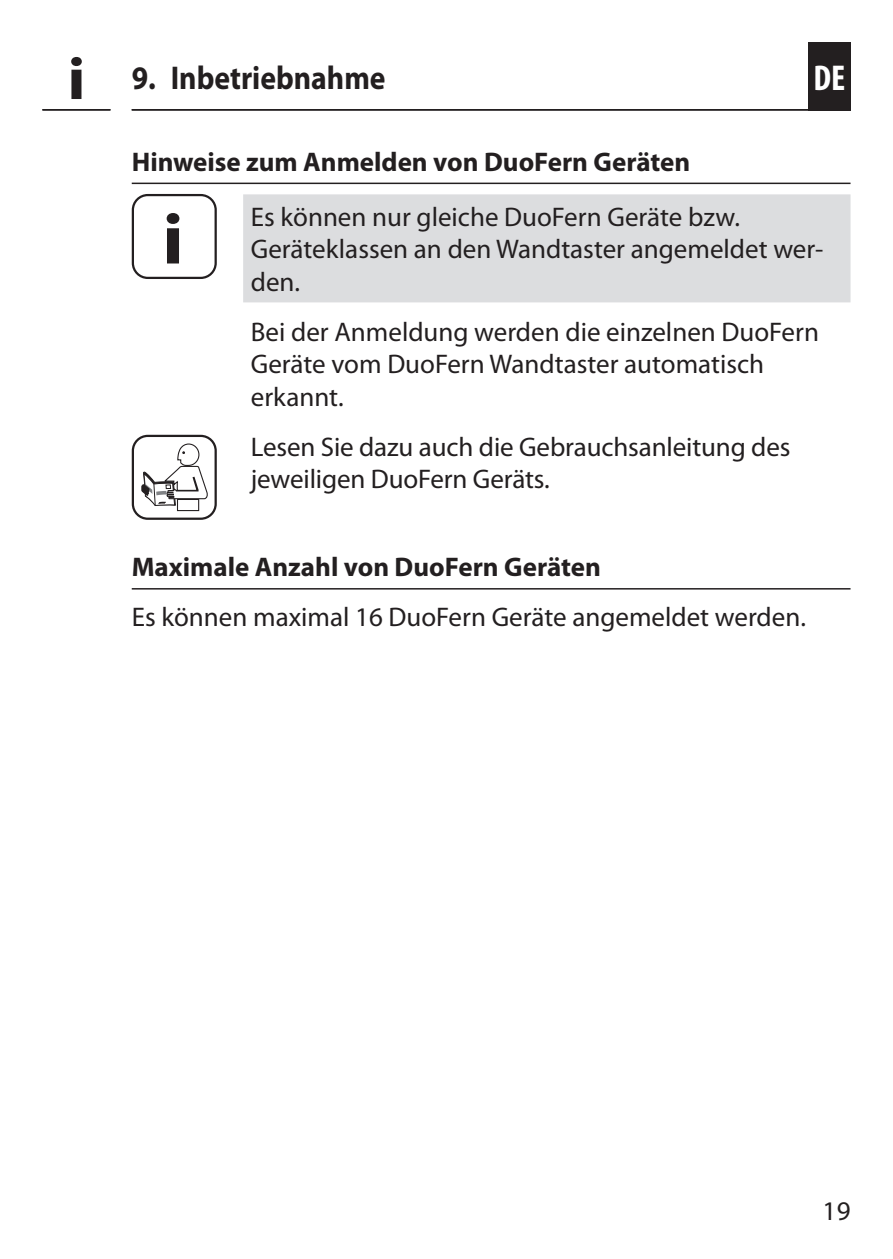
<style>
.page{position:relative;width:893px;height:1259px;background:#fff}
.page>*{position:absolute;margin:0;border:0;box-sizing:border-box;transform-origin:0 0}
.INFO-Icon{font:700 72px "Myriad Pro";color:#231f20;scale:1.1 1}
.INFO-Icon-2{font:700 60px "Myriad Pro";color:#231f20;scale:1.1 1}
.t1{font:700 condensed 36px "Myriad Pro";color:#fff}
.t2{font:700 33px "Myriad Pro";color:#231f20;scale:.9 1}
.Nützliche_Infos_-_DE{font:27px/32.4px "Myriad Pro";letter-spacing:-.005em;color:#231f20}
.Fließtext_-_DE{font:27px/32.4px "Myriad Pro";color:#231f20}
.Untertitel_mit_Linie{font:700 27px "Myriad Pro";color:#231f20}
</style>
<div class="page">
<div style="left:808px;top:42px;width:42px;height:69px;background:#231f20"></div>
<hr style="left:132px;top:109px;width:718px;height:2px;background:#231f20">
<hr style="left:42px;top:109px;width:68px;height:2px;background:#231f20">
<hr style="left:132px;top:183px;width:718px;height:1px;background:#231f20">
<div style="left:243px;top:194px;width:607px;height:108px;background:#dcdddf"></div>
<hr style="left:132px;top:588px;width:718px;height:1px;background:#231f20">
<div style="left:132px;top:194px;width:85px;height:85px;border:2px solid #231f20;border-radius:15px"></div>
<div style="left:177px;top:499px;width:22px;height:12px;border:1px solid #231f20"></div>
<svg style="left:142px;top:443px;width:66px;height:63px"></svg>
<div style="left:132px;top:435px;width:85px;height:85px;border:2px solid #231f20;border-radius:15px"></div>
<p class="INFO-Icon-2" style="left:67px;top:45px;width:18px">i</p>
<p class="t2" style="left:132px;top:59px;width:284px">9. Inbetriebnahme</p>
<h3 class="t1" style="left:813px;top:58px;width:33px">DE</h3>
<p class="Untertitel_mit_Linie" style="left:132px;top:146px;width:560px">Hinweise zum Anmelden von DuoFern Geräten</p>
<p class="INFO-Icon" style="left:162px;top:199px;width:21px">i</p>
<p class="Nützliche_Infos_-_DE" style="left:251px;top:201px;width:574px">Es können nur gleiche DuoFern Geräte bzw.<br>Geräteklassen an den Wandtaster angemeldet wer&shy;den.</p>
<p class="Fließtext_-_DE" style="left:251px;top:316px;width:570px">Bei der Anmeldung werden die einzelnen DuoFern<br>Geräte vom DuoFern Wandtaster automatisch erkannt.</p>
<p class="Nützliche_Infos_-_DE" style="left:251px;top:431px;width:541px">Lesen Sie dazu auch die Gebrauchsanleitung des jeweiligen DuoFern Geräts.</p>
<p class="Untertitel_mit_Linie" style="left:132px;top:552px;width:471px">Maximale Anzahl von DuoFern Geräten</p>
<p class="Fließtext_-_DE" style="left:132px;top:602px;width:676px">Es können maximal 16 DuoFern Geräte angemeldet werden.</p>
<p class="Fließtext_-_DE" style="left:822px;top:1195px;width:29px">19</p>
</div>
